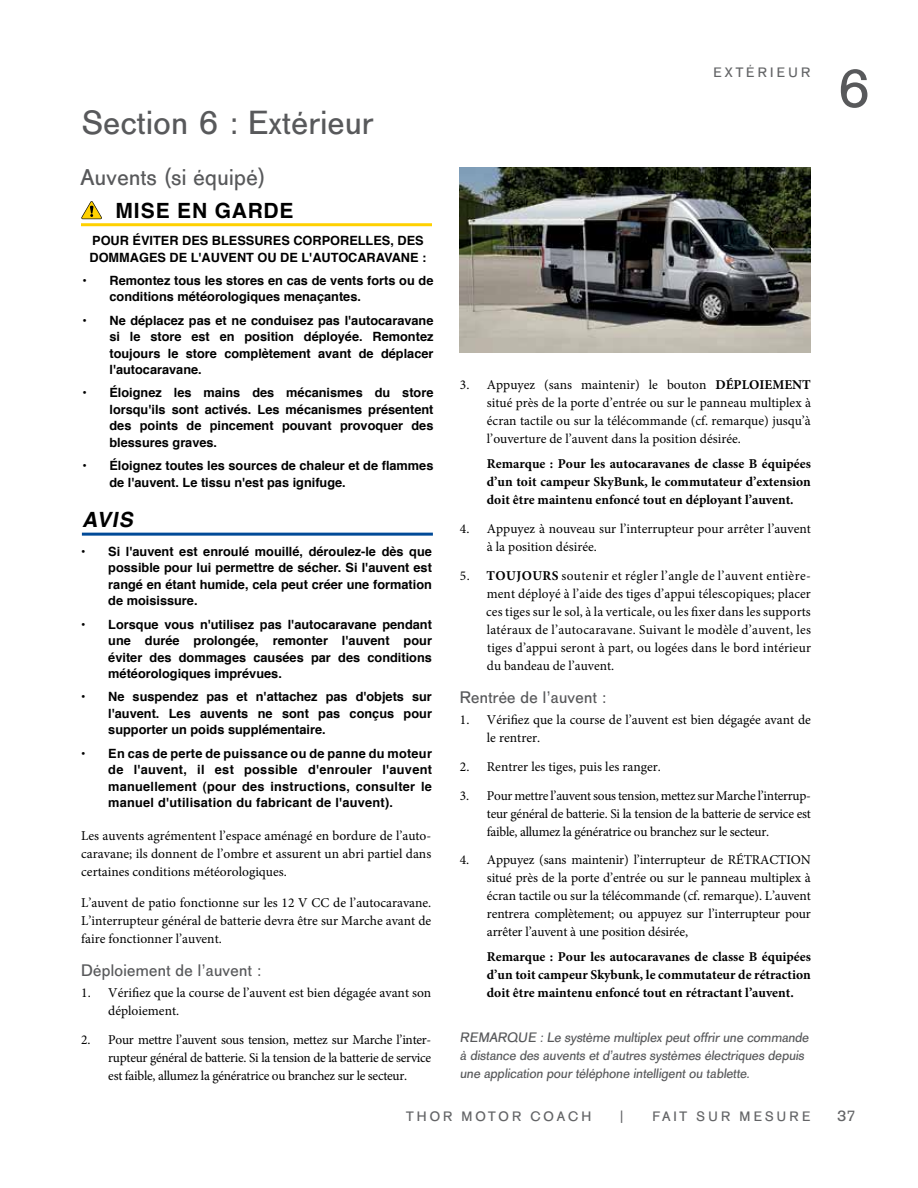
<style>
.page{position:relative;width:918px;height:1188px;background:#fff}
.page>*{position:absolute;margin:0;border:0;box-sizing:border-box;transform-origin:0 0}
.t1{font:54px "AG Old Face";color:#58595b}
.t2{font:33px "AG Old Face";letter-spacing:.02em;color:#58595b}
.t3{font:22.5px "AG Old Face";letter-spacing:.02em;color:#58595b}
.t4{font:700 21px "Helvetica";letter-spacing:.04em;color:#000}
.t5{font:italic 700 21px "Helvetica";color:#000}
.t6{font:16.5px "AG Old Face";letter-spacing:.02em;color:#58595b}
.t7{font:15px "AG Old Face";color:#636466}
.t8{font:13.5px/18px "Minion Pro";color:#000;text-align:justify}
.t9{font:700 13.5px/18px "Minion Pro";color:#000;text-align:justify}
.t10{font:13.5px/18px "AG Old Face";color:#58595b}
.t11{font:13.5px "AG Old Face";letter-spacing:.25em;color:#636466}
.t12{font:13.5px "AG Old Face";letter-spacing:.23em;color:#636466}
.t13{font:700 12.75px/16.5px "Helvetica";color:#000;text-align:justify}
.s1{font-weight:700}
</style>
<div class="page">
<img style="left:460px;top:167px;width:350px;height:185px">
<hr style="left:81px;top:223px;width:351px;height:3px;background:#ffd100">
<svg style="left:81px;top:201px;width:21px;height:18px"></svg>
<hr style="left:82px;top:533px;width:351px;height:3px;background:#004a98">
<h2 class="t2" style="left:82px;top:103px;width:292px">Section 6 : Extérieur</h2>
<h3 class="t3" style="left:80px;top:164px;width:187px">Auvents (si équipé)</h3>
<h3 class="t4" style="left:115px;top:191px;width:180px">MISE EN GARDE</h3>
<p class="t13" style="left:90px;top:232px;width:338px">POUR ÉVITER DES BLESSURES CORPORELLES, DES<br>DOMMAGES DE L'AUVENT OU DE L'AUTOCARAVANE :</p>
<p class="t13" style="left:109px;top:272px;width:326px;text-indent:-27px">• Remontez tous les stores en cas de vents forts ou de conditions météorologiques menaçantes.</p>
<p class="t13" style="left:109px;top:311px;width:326px;text-indent:-27px">• Ne déplacez pas et ne conduisez pas l'autocaravane si le store est en position déployée. Remontez toujours le store complètement avant de déplacer l'autocaravane.</p>
<p class="t13" style="left:109px;top:384px;width:326px;text-indent:-27px">• Éloignez les mains des mécanismes du store lorsqu'ils sont activés. Les mécanismes présentent des points de pincement pouvant provoquer des blessures graves.</p>
<p class="t13" style="left:109px;top:457px;width:325px;text-indent:-27px">• Éloignez toutes les sources de chaleur et de flammes de l'auvent. Le tissu n'est pas ignifuge.</p>
<h3 class="t5" style="left:82px;top:501px;width:58px">AVIS</h3>
<p class="t13" style="left:108px;top:542px;width:325px;text-indent:-27px">• Si l'auvent est enroulé mouillé, déroulez-le dès que possible pour lui permettre de sécher. Si l'auvent est rangé en étant humide, cela peut créer une formation de moisissure.</p>
<p class="t13" style="left:108px;top:615px;width:325px;text-indent:-27px">• Lorsque vous n'utilisez pas l'autocaravane pendant une durée prolongée, remonter l'auvent pour éviter des dommages causées par des conditions météorologiques imprévues.</p>
<p class="t13" style="left:108px;top:688px;width:325px;text-indent:-27px">• Ne suspendez pas et n'attachez pas d'objets sur l'auvent. Les auvents ne sont pas conçus pour supporter un poids supplémentaire.</p>
<p class="t13" style="left:108px;top:744px;width:325px;text-indent:-27px">• En cas de perte de puissance ou de panne du moteur de l'auvent, il est possible d'enrouler l'auvent manuellement (pour des instructions, consulter le manuel d'utilisation du fabricant de l'auvent).</p>
<p class="t8" style="left:81px;top:826px;width:352px">Les auvents agrémentent l’espace aménagé en bordure de l’auto&shy;caravane; ils donnent de l’ombre et assurent un abri partiel dans certaines conditions météorologiques.</p>
<p class="t8" style="left:81px;top:894px;width:352px">L’auvent de patio fonctionne sur les 12 V CC de l’autocaravane.<br>L’interrupteur général de batterie devra être sur Marche avant de faire fonctionner l’auvent.</p>
<p class="t6" style="left:81px;top:961px;width:182px">Déploiement de l’auvent :</p>
<p class="t8" style="left:108px;top:984px;width:325px;text-indent:-27px">1. Vérifiez que la course de l’auvent est bien dégagée avant son déploiement.</p>
<p class="t8" style="left:108px;top:1031px;width:325px;text-indent:-27px">2. Pour mettre l’auvent sous tension, mettez sur Marche l’inter&shy;rupteur général de batterie. Si la tension de la batterie de service est faible, allumez la génératrice ou branchez sur le secteur.</p>
<p class="t11" style="left:713px;top:65px;width:98px">EXTÉRIEUR</p>
<p class="t8" style="left:487px;top:376px;width:326px;text-indent:-27px">3. Appuyez (sans maintenir) le bouton <span class="s1">DÉPLOIEMENT </span>situé près de la porte d’entrée ou sur le panneau multiplex à écran tactile ou sur la télécommande (cf. remarque) jusqu’à l’ouverture de l’auvent dans la position désirée.</p>
<p class="t9" style="left:487px;top:455px;width:326px">Remarque : Pour les autocaravanes de classe B équipées d’un toit campeur SkyBunk, le commutateur d’extension doit être maintenu enfoncé tout en déployant l’auvent.</p>
<p class="t8" style="left:487px;top:520px;width:326px;text-indent:-27px">4. Appuyez à nouveau sur l’interrupteur pour arrêter l’auvent à la position désirée.</p>
<p class="t8" style="left:486px;top:566px;width:326px;text-indent:-26px">5. <span class="s1">TOUJOURS</span> soutenir et régler l’angle de l’auvent entière&shy;ment déployé à l’aide des tiges d’appui télescopiques; placer ces tiges sur le sol, à la verticale, ou les fixer dans les supports latéraux de l’autocaravane. Suivant le modèle d’auvent, les tiges d’appui seront à part, ou logées dans le bord intérieur du bandeau de l’auvent.</p>
<p class="t6" style="left:460px;top:687px;width:148px">Rentrée de l’auvent :</p>
<p class="t8" style="left:487px;top:711px;width:326px;text-indent:-27px">1. Vérifiez que la course de l’auvent est bien dégagée avant de le rentrer.</p>
<p class="t8" style="left:460px;top:758px;width:203px">2. Rentrer les tiges, puis les ranger.</p>
<p class="t8" style="left:487px;top:786px;width:326px;text-indent:-27px">3. Pour mettre l’auvent sous tension, mettez sur Marche l’interrup&shy;teur général de batterie. Si la tension de la batterie de service est faible, allumez la génératrice ou branchez sur le secteur.</p>
<p class="t8" style="left:487px;top:851px;width:325px;text-indent:-27px">4. Appuyez (sans maintenir) l’interrupteur de RÉTRACTION situé près de la porte d’entrée ou sur le panneau multiplex à écran tactile ou sur la télécommande (cf. remarque). L’auvent rentrera complètement; ou appuyez sur l’interrupteur pour arrêter l’auvent à une position désirée,</p>
<p class="t9" style="left:487px;top:948px;width:325px">Remarque : Pour les autocaravanes de classe B équipées d’un toit campeur Skybunk, le commutateur de rétraction doit être maintenu enfoncé tout en rétractant l’auvent.</p>
<p class="t10" style="left:460px;top:1029px;width:353px">REMARQUE : Le système multiplex peut offrir une commande à distance des auvents et d’autres systèmes électriques depuis une application pour téléphone intelligent ou tablette.</p>
<p class="t12" style="left:406px;top:1109px;width:186px">THOR MOTOR COACH</p>
<p class="t12" style="left:620px;top:1109px;width:5px">|</p>
<p class="t11" style="left:653px;top:1109px;width:159px">FAIT SUR MESURE</p>
<h1 class="t1" style="left:837px;top:57px;width:35px">6</h1>
<p class="t7" style="left:837px;top:1107px;width:20px">37</p>
</div>
